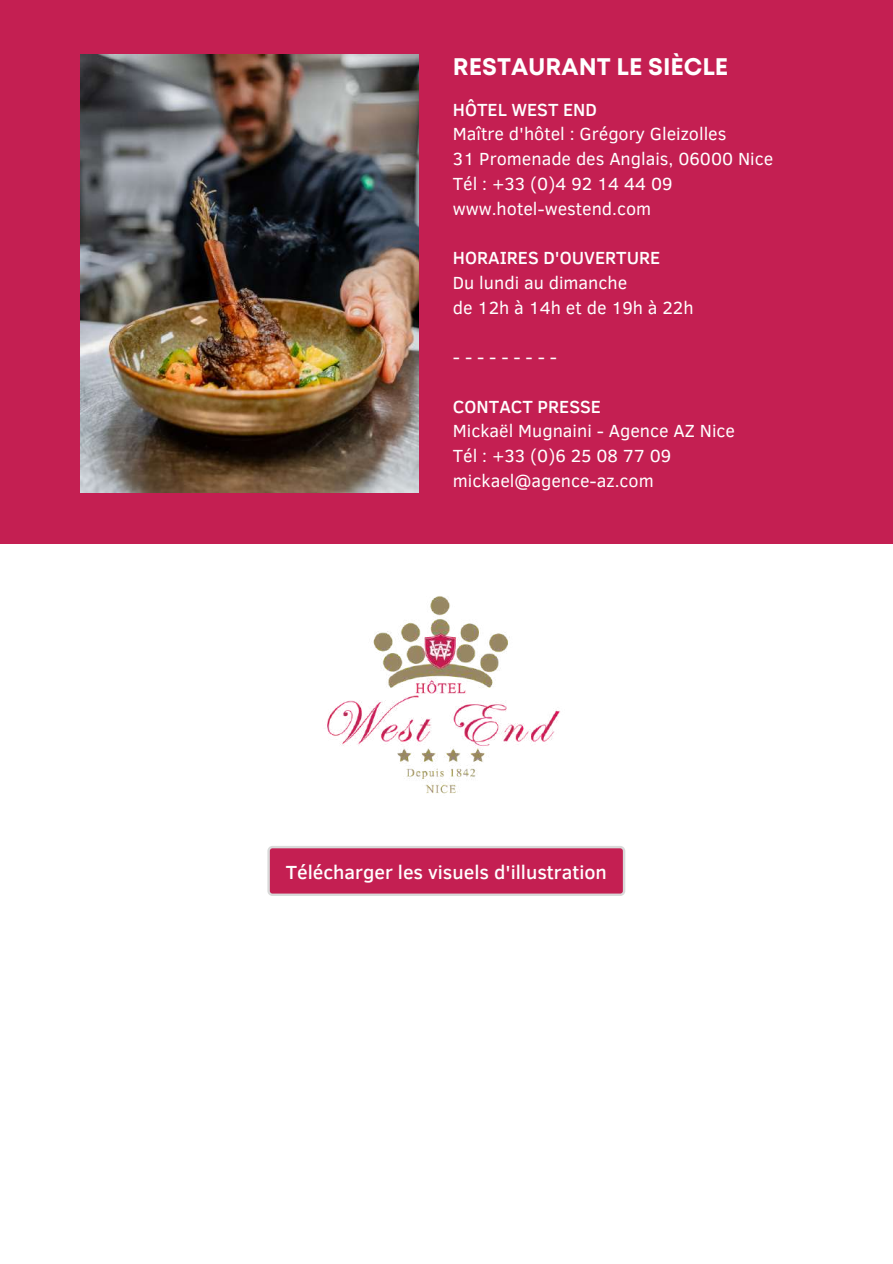
<style>
.page{position:relative;width:893px;height:1264px;background:#fff}
.page>*{position:absolute;margin:0;border:0;box-sizing:border-box;transform-origin:0 0}
.t1{font:700 24px "Mont";color:#fff}
.t2{font:500 19.5px "Clear Sans";color:#fff}
.t3{font:18px/24.8px "Clear Sans";color:#fff}
.t4{font:500 18px "Clear Sans";color:#fff}
</style>
<div class="page">
<div style="left:0;top:0;width:892px;height:543px;background:#c41f52"></div>
<img style="left:81px;top:55px;width:337px;height:437px">
<svg style="left:267px;top:846px;width:358px;height:50px;background:#c63360"></svg>
<img style="left:327px;top:596px;width:233px;height:198px">
<h1 class="t1" style="left:453px;top:57px;width:277px">RESTAURANT LE SIÈCLE</h1>
<p class="t4" style="left:453px;top:96px;width:145px">HÔTEL WEST END</p>
<p class="t3" style="left:453px;top:121px;width:322px">Maître d'hôtel : Grégory Gleizolles<br>31 Promenade des Anglais, 06000 Nice<br>Tél : +33 (0)4 92 14 44 09 www.hotel-westend.com</p>
<p class="t4" style="left:453px;top:245px;width:209px">HORAIRES D'OUVERTURE</p>
<p class="t3" style="left:453px;top:269px;width:242px">Du lundi au dimanche<br>de 12h à 14h et de 19h à 22h</p>
<p class="t3" style="left:453px;top:343px;width:106px">- - - - - - - - -</p>
<p class="t4" style="left:453px;top:393px;width:150px">CONTACT PRESSE</p>
<p class="t3" style="left:453px;top:418px;width:283px">Mickaël Mugnaini - Agence AZ Nice<br>Tél : +33 (0)6 25 08 77 09 mickael@agence-az.com</p>
<p class="t2" style="left:286px;top:857px;width:323px">Télécharger les visuels d'illustration</p>
</div>
